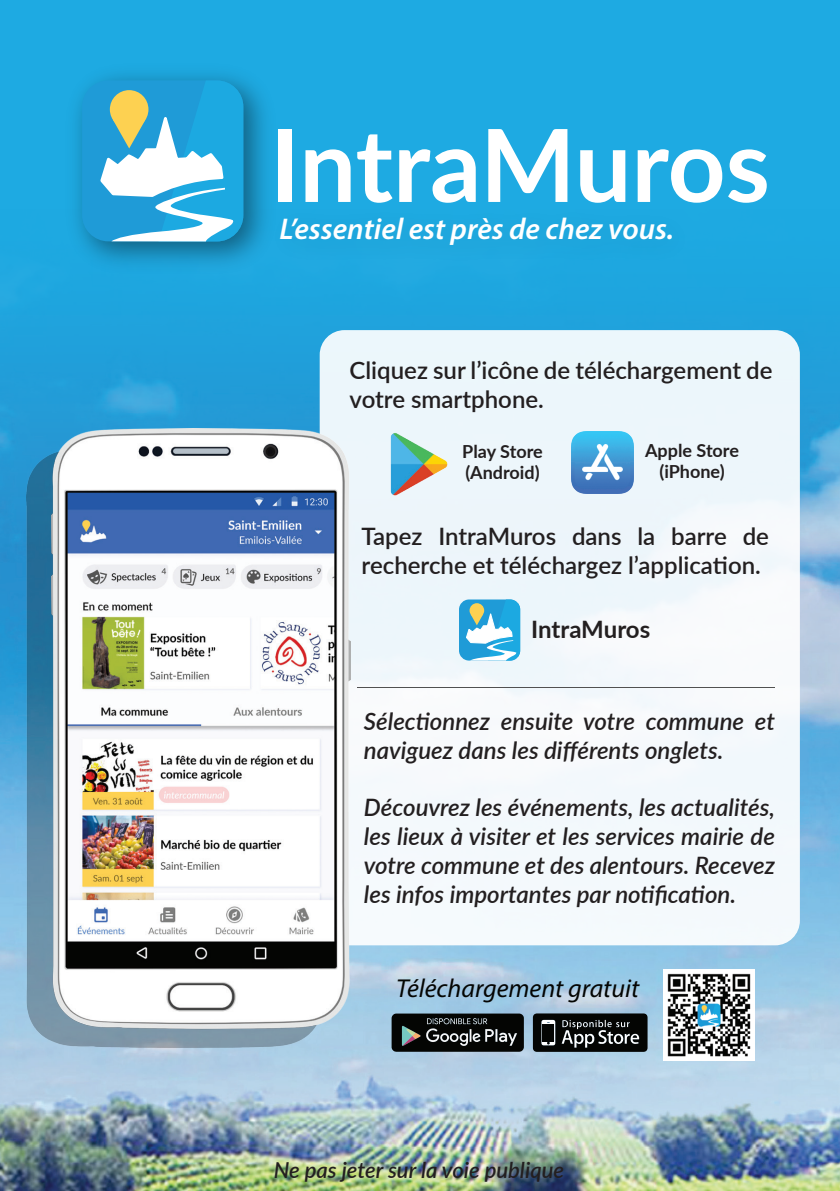
<style>
.page{position:relative;width:840px;height:1191px;background:#fff}
.page>*{position:absolute;margin:0;border:0;box-sizing:border-box;transform-origin:0 0}
.t1{font:700 100.8px "Lato";letter-spacing:-.005em;color:#fff}
.t2{font:italic 600 30px "Myriad Pro";color:#fff}
.t3{font:italic 26px "Myriad Pro";color:#040503}
.t4{font:italic 600 24px/28.8px "Lato";color:#231f20}
.t5{font:600 24px/28.8px "Lato";color:#231f20}
.t6{font:700 24px "Lato";letter-spacing:-.005em;color:#231f20}
.t7{font:italic 600 22px "Lato";color:#231f20}
.t8{font:700 18px/21.6px "Lato";color:#231f20;text-align:center}
</style>
<div class="page">
<img style="left:0;top:554px;width:839px;height:637px">
<svg style="left:0;top:199px;width:839px;height:355px;background:#25a2db"></svg>
<div style="left:0;top:0;width:839px;height:199px;background:#1eaae2"></div>
<div style="left:319px;top:330px;width:480px;height:615px;background:#f2f8fc;border-radius:25px"></div>
<svg style="left:532px;top:1013px;width:115px;height:38px;background:#2b2e2d"></svg>
<svg style="left:391px;top:1013px;width:132px;height:38px;background:#272b2a"></svg>
<img style="left:57px;top:74px;width:209px;height:208px">
<div style="left:82px;top:80px;width:161px;height:161px;background:#1f9bd7;border-radius:26px"></div>
<svg style="left:99px;top:80px;width:144px;height:161px"></svg>
<div style="left:110px;top:90px;width:38px;height:39px;background:#fdd151;border-radius:50%"></div>
<div style="left:252px;top:186px;width:486px;height:118px;background:#1ea7e0"></div>
<img style="left:571px;top:431px;width:62px;height:62px">
<img style="left:390px;top:433px;width:58px;height:63px">
<img style="left:26px;top:428px;width:324px;height:620px">
<div style="left:459px;top:599px;width:61px;height:61px;background:#1f9bd7;border-radius:10px"></div>
<svg style="left:465px;top:599px;width:55px;height:61px"></svg>
<div style="left:469px;top:603px;width:15px;height:15px;background:#fdd151;border-radius:50%"></div>
<hr style="left:357px;top:687px;width:417px;height:1px;background:#515151">
<img style="left:663px;top:969px;width:91px;height:91px">
<h1 class="t1" style="left:270px;top:91px;width:501px">IntraMuros</h1>
<p class="t2" style="left:279px;top:209px;width:396px">L’essentiel est près de chez vous.</p>
<p class="t5" style="left:349px;top:355px;width:424px">Cliquez sur l’icône de téléchargement de votre smartphone.</p>
<p class="t8" style="left:644px;top:438px;width:95px">Apple Store (iPhone)</p>
<p class="t8" style="left:462px;top:439px;width:82px;text-align:left">Play Store (Android)</p>
<p class="t5" style="left:361px;top:520px;width:408px">Tapez IntraMuros dans la barre de recherche et téléchargez l’application.</p>
<p class="t6" style="left:531px;top:612px;width:120px">IntraMuros</p>
<p class="t4" style="left:364px;top:706px;width:412px">Sélectionnez ensuite votre commune et naviguez dans les différents onglets.</p>
<p class="t4" style="left:364px;top:792px;width:412px;text-align:justify">Découvrez les événements, les actualités, les lieux à visiter et les services mairie de votre commune et des alentours. Recevez les infos importantes par notification.</p>
<p class="t3" style="left:396px;top:972px;width:244px">Téléchargement gratuit</p>
<p class="t7" style="left:273px;top:1154px;width:292px">Ne pas jeter sur la voie publique</p>
</div>
